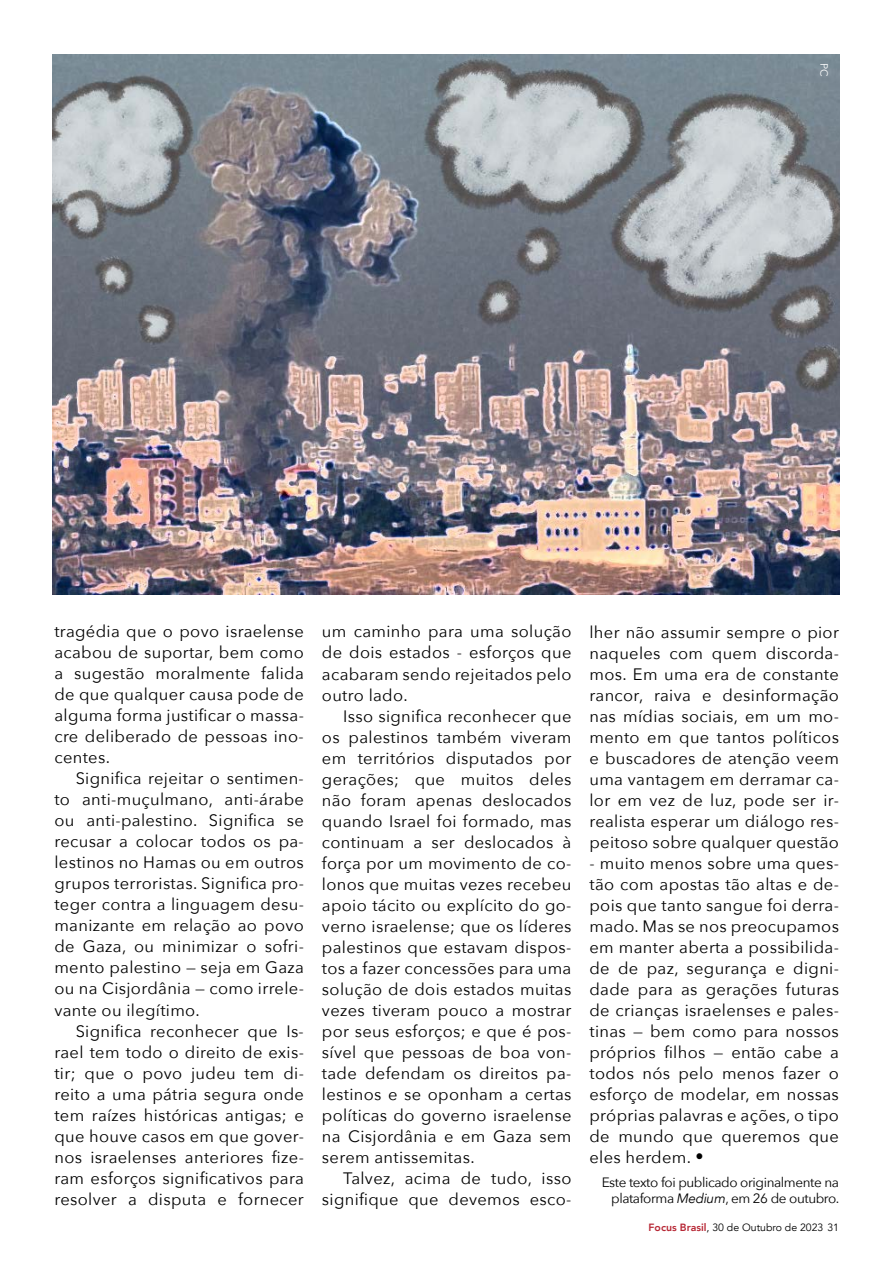
<style>
.page{position:relative;width:893px;height:1263px;background:#fff}
.page>*{position:absolute;margin:0;border:0;box-sizing:border-box;transform-origin:0 0}
.t1{font:16.5px/21px "Avenir Next";letter-spacing:.02em;color:#000;text-align:justify}
.t2{font:13.5px/16.2px "Avenir Next";letter-spacing:-.03em;color:#000;text-align:right}
.t3{font:10.5px "Avenir";color:#000}
.t4{font:10.5px "Avenir Next";color:#fff}
.s1{font-style:italic}
.s2{font-weight:800;color:#b72735}
</style>
<div class="page">
<img style="left:52px;top:54px;width:788px;height:540px">
<p class="t4" style="left:833px;top:63px;width:15px;rotate:90deg">PC</p>
<p class="t1" style="left:54px;top:620px;width:251px">tragédia que o povo israelense acabou de suportar, bem como a sugestão moralmente falida de que qualquer causa pode de alguma forma justificar o massa&shy;cre deliberado de pessoas ino&shy;centes.</p>
<p class="t1" style="left:54px;top:767px;width:251px;text-indent:21px">Significa rejeitar o sentimen&shy;to anti-muçulmano, anti-árabe ou anti-palestino. Significa se recusar a colocar todos os pa&shy;lestinos no Hamas ou em outros grupos terroristas. Significa pro&shy;teger contra a linguagem desu&shy;manizante em relação ao povo de Gaza, ou minimizar o sofri&shy;mento palestino — seja em Gaza ou na Cisjordânia — como irrele&shy;vante ou ilegítimo.</p>
<p class="t1" style="left:54px;top:1019px;width:251px;text-indent:21px">Significa reconhecer que Is&shy;rael tem todo o direito de exis&shy;tir; que o povo judeu tem di&shy;reito a uma pátria segura onde tem raízes históricas antigas; e que houve casos em que gover&shy;nos israelenses anteriores fize&shy;ram esforços significativos para resolver a disputa e fornecer</p>
<p class="t1" style="left:322px;top:620px;width:251px">um caminho para uma solução de dois estados - esforços que acabaram sendo rejeitados pelo outro lado.</p>
<p class="t1" style="left:322px;top:704px;width:251px;text-indent:21px">Isso significa reconhecer que os palestinos também viveram em territórios disputados por gerações; que muitos deles não foram apenas deslocados quando Israel foi formado, mas continuam a ser deslocados à força por um movimento de co&shy;lonos que muitas vezes recebeu apoio tácito ou explícito do go&shy;verno israelense; que os líderes palestinos que estavam dispos&shy;tos a fazer concessões para uma solução de dois estados muitas vezes tiveram pouco a mostrar por seus esforços; e que é pos&shy;sível que pessoas de boa von&shy;tade defendam os direitos pa&shy;lestinos e se oponham a certas políticas do governo israelense na Cisjordânia e em Gaza sem serem antissemitas.</p>
<p class="t1" style="left:322px;top:1167px;width:251px;text-align:right">Talvez, acima de tudo, isso signifique que devemos esco-</p>
<p class="t1" style="left:589px;top:621px;width:251px">lher não assumir sempre o pior naqueles com quem discorda&shy;mos. Em uma era de constante rancor, raiva e desinformação nas mídias sociais, em um mo&shy;mento em que tantos políticos e buscadores de atenção veem uma vantagem em derramar ca&shy;lor em vez de luz, pode ser ir&shy;realista esperar um diálogo res&shy;peitoso sobre qualquer questão</p>
<p class="t1" style="left:589px;top:852px;width:251px">- muito menos sobre uma ques&shy;tão com apostas tão altas e de&shy;pois que tanto sangue foi derra&shy;mado. Mas se nos preocupamos em manter aberta a possibilida&shy;de de paz, segurança e digni&shy;dade para as gerações futuras de crianças israelenses e pales&shy;tinas — bem como para nossos próprios filhos — então cabe a todos nós pelo menos fazer o esforço de modelar, em nossas próprias palavras e ações, o tipo de mundo que queremos que eles herdem. •</p>
<p class="t2" style="left:602px;top:1174px;width:239px">Este texto foi publicado originalmente na plataforma <span class="s1">Medium</span>, em 26 de outubro.</p>
<p class="t3" style="left:649px;top:1221px;width:192px"><span class="s2">Focus Brasil</span>, 30 de Outubro de 2023 31</p>
</div>
